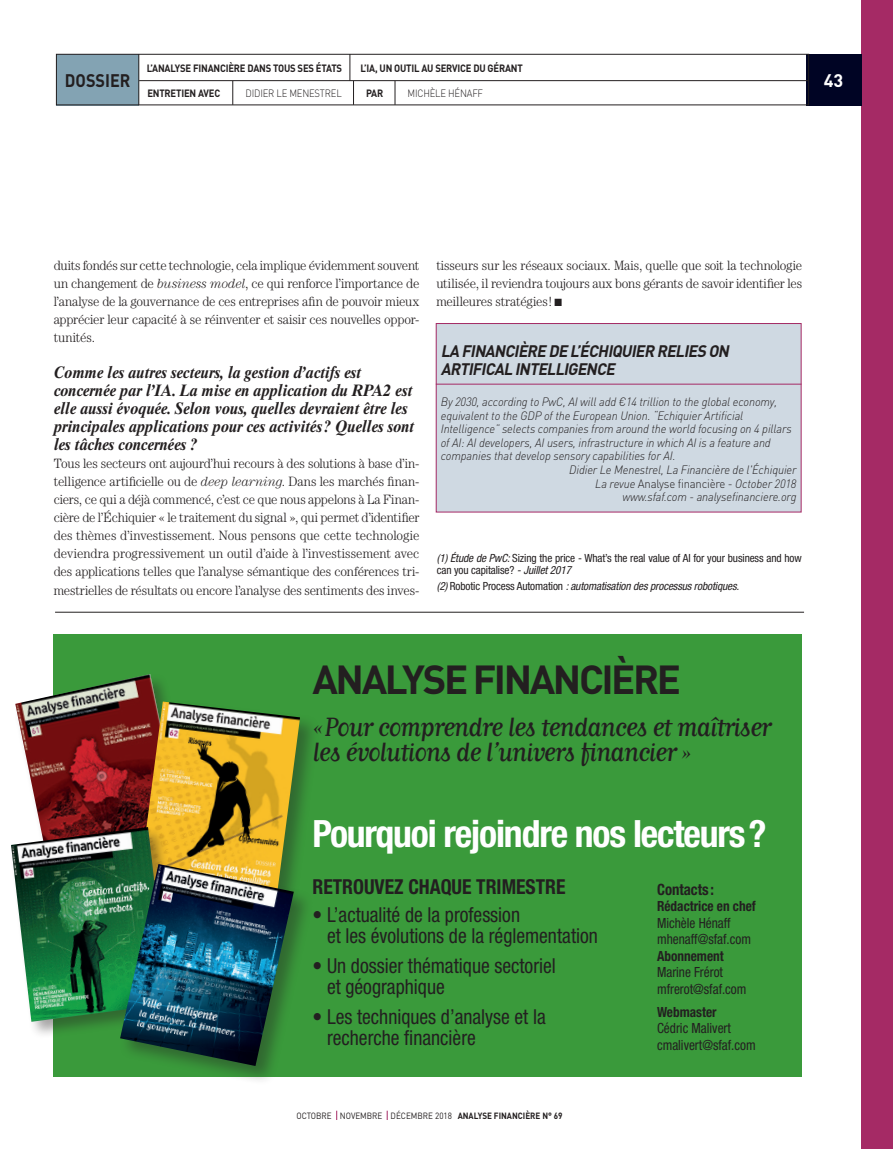
<style>
.page{position:relative;width:893px;height:1149px;background:#fff}
.page>*{position:absolute;margin:0;border:0;box-sizing:border-box;transform-origin:0 0}
.t1{font:700 40.05px "DIN";letter-spacing:-.06em;color:#231f20}
.t2{font:700 condensed 37.65px "Helvetica Neue";letter-spacing:-.03em;color:#fff}
.t3{font:31.05px/24.5px "Matrix Script";letter-spacing:-.04em;color:#231f20;scale:.95 1}
.t4{font:condensed 20.7px/21px "Helvetica Neue";color:#231f20;scale:.95 1}
.t5{font:700 condensed 20.7px "Helvetica Neue";color:#231f20;scale:.95 1}
.t6{font:700 18px "DIN";color:#231f20;scale:.9 1}
.t7{font:700 18px "DIN";color:#fff}
.t8{font:italic 700 16.5px/18px "Times Ten";letter-spacing:-.01em;color:#231f20;scale:.9 1}
.t9{font:italic 700 16.5px/18px "DIN";color:#231f20;scale:.95 1}
.t10{font:700 condensed 15.6px "Helvetica Neue";color:#231f20;scale:.95 1}
.t11{font:condensed 13.95px/16.5px "Helvetica Neue";color:#231f20;scale:.95 1}
.t12{font:700 condensed 13.95px "Helvetica Neue";color:#231f20;scale:.95 1}
.t13{font:300 13.5px/18px "Century";letter-spacing:-.015em;color:#231f20;text-align:justify;scale:.95 1}
.t14{font:italic 300 12px "DIN";letter-spacing:-.01em;color:#231f20;scale:.95 1}
.t15{font:condensed 11.25px/12px "Helvetica Neue";letter-spacing:-.01em;color:#231f20}
.t16{font:italic condensed 11.25px "Helvetica Neue";letter-spacing:-.01em;color:#231f20}
.t17{font:700 10.5px "DIN";letter-spacing:-.02em;color:#231f20;scale:.9 1}
.t18{font:300 10.5px "DIN";letter-spacing:-.02em;color:#231f20;scale:.9 1}
.t19{font:9px "DIN";color:#231f20;scale:.9 1}
.s1{font-style:italic}
.s2{font-style:normal}
.s3{font-weight:700}
</style>
<div class="page">
<hr style="left:55px;top:611px;width:749px;height:1px;background:#231f20">
<div style="left:436px;top:323px;width:365px;height:189px;background:#cfd9e2"></div>
<div style="left:436px;top:323px;width:365px;height:189px;border:1px solid #a52a65"></div>
<hr style="left:436px;top:383px;width:365px;height:1px;background:#a52a65">
<div style="left:53px;top:634px;width:748px;height:442px;background:#3a9a3b"></div>
<img style="left:15px;top:674px;width:151px;height:151px">
<div style="left:138px;top:699px;width:183px;height:215px;background:#231f20;opacity:.4"></div>
<img style="left:140px;top:701px;width:160px;height:161px">
<div style="left:10px;top:825px;width:176px;height:214px;background:#231f20;opacity:.4"></div>
<img style="left:11px;top:826px;width:157px;height:195px">
<div style="left:119px;top:862px;width:195px;height:223px;background:#231f20;opacity:.4"></div>
<img style="left:120px;top:863px;width:174px;height:202px">
<div style="left:861px;top:0;width:32px;height:1148px;background:#a52a65"></div>
<div style="left:806px;top:54px;width:55px;height:51px;background:#000424"></div>
<div style="left:56px;top:54px;width:83px;height:51px;background:#83a3b3"></div>
<hr style="left:139px;top:54px;width:1px;height:51px;background:#231f20">
<div style="left:56px;top:54px;width:753px;height:51px;border:1px solid #231f20"></div>
<hr style="left:139px;top:80px;width:670px;height:1px;background:#231f20">
<svg style="left:232px;top:81px;width:1px;height:24px"></svg>
<svg style="left:395px;top:81px;width:1px;height:24px"></svg>
<svg style="left:350px;top:54px;width:4px;height:51px"></svg>
<p class="t17" style="left:147px;top:61px;width:219px">L’ANALYSE FINANCIÈRE DANS TOUS SES ÉTATS</p>
<p class="t17" style="left:360px;top:61px;width:182px">L’IA, UN OUTIL AU SERVICE DU GÉRANT</p>
<h3 class="t6" style="left:65px;top:69px;width:74px">DOSSIER</h3>
<h3 class="t7" style="left:824px;top:69px;width:21px">43</h3>
<p class="t17" style="left:147px;top:86px;width:83px">ENTRETIEN AVEC</p>
<p class="t18" style="left:245px;top:86px;width:108px">DIDIER LE MENESTREL</p>
<p class="t17" style="left:366px;top:86px;width:21px">PAR</p>
<p class="t18" style="left:408px;top:86px;width:85px">MICHÈLE HÉNAFF</p>
<p class="t13" style="left:54px;top:256px;width:386px">duits fondés sur cette technologie, cela implique évidemment souvent un changement de <span class="s1">business model</span>, ce qui renforce l’importance de l’analyse de la gouvernance de ces entreprises afin de pouvoir mieux apprécier leur capacité à se réinventer et saisir ces nouvelles oppor&shy;tunités.</p>
<p class="t8" style="left:54px;top:363px;width:402px">Comme les autres secteurs, la gestion d’actifs est concernée par l’IA. La mise en application du RPA2 est elle aussi évoquée. Selon vous, quelles devraient être les principales applications pour ces activités? Quelles sont les tâches concernées ?</p>
<p class="t13" style="left:54px;top:454px;width:386px">Tous les secteurs ont aujourd’hui recours à des solutions à base d’in&shy;telligence artificielle ou de <span class="s1">deep learning</span>. Dans les marchés finan&shy;ciers, ce qui a déjà commencé, c’est ce que nous appelons à La Finan&shy;cière de l’Échiquier « le traitement du signal », qui permet d’identifier des thèmes d’investissement. Nous pensons que cette technologie deviendra progressivement un outil d’aide à l’investissement avec des applications telles que l’analyse sémantique des conférences tri&shy;mestrielles de résultats ou encore l’analyse des sentiments des inves-</p>
<p class="t13" style="left:436px;top:256px;width:386px">tisseurs sur les réseaux sociaux. Mais, quelle que soit la technologie utilisée, il reviendra toujours aux bons gérants de savoir identifier les meilleures stratégies! ■</p>
<p class="t9" style="left:441px;top:341px;width:308px">LA FINANCIÈRE DE L’ÉCHIQUIER RELIES ON<br>ARTIFICAL INTELLIGENCE</p>
<p class="t14" style="left:441px;top:394px;width:356px">By 2030, according to PwC, AI will add €14 trillion to the global economy,</p>
<p class="t14" style="left:441px;top:408px;width:320px">equivalent to the GDP of the European Union. “Echiquier Artificial</p>
<p class="t14" style="left:441px;top:421px;width:371px">Intelligence” selects companies from around the world focusing on 4 pillars</p>
<p class="t14" style="left:441px;top:435px;width:349px">of AI: AI developers, AI users, infrastructure in which AI is a feature and</p>
<p class="t14" style="left:441px;top:448px;width:249px">companies that develop sensory capabilities for AI.</p>
<p class="t14" style="left:569px;top:462px;width:241px">Didier Le Menestrel, La Financière de l'Échiquier</p>
<p class="t14" style="left:595px;top:475px;width:213px">La revue <span class="s2">Analyse financière -</span> October 2018</p>
<p class="t14" style="left:622px;top:489px;width:185px">www.sfaf.com - analysefinanciere.org</p>
<p class="t15" style="left:437px;top:551px;width:366px"><span class="s1">(1) Étude de PwC:</span> Sizing the price - What’s the real value of AI for your business and how can you capitalise? <span class="s1">- Juillet 2017</span></p>
<p class="t16" style="left:437px;top:579px;width:304px">(2) <span class="s2">Robotic Process Automation</span> : automatisation des processus robotiques.</p>
<h1 class="t1" style="left:312px;top:653px;width:370px">ANALYSE FINANCIÈRE</h1>
<h3 class="t3" style="left:312px;top:714px;width:485px">« Pour comprendre les tendances et maîtriser les évolutions de l’univers financier »</h3>
<h2 class="t2" style="left:312px;top:810px;width:456px">Pourquoi rejoindre nos lecteurs?</h2>
<p class="t10" style="left:657px;top:879px;width:62px">Contacts :</p>
<p class="t12" style="left:657px;top:897px;width:105px">Rédactrice en chef</p>
<p class="t11" style="left:657px;top:914px;width:100px">Michèle Hénaff mhenaff@sfaf.com</p>
<p class="t12" style="left:657px;top:946px;width:72px">Abonnement</p>
<p class="t11" style="left:657px;top:963px;width:96px">Marine Frérot mfrerot@sfaf.com</p>
<p class="t12" style="left:657px;top:1003px;width:64px">Webmaster</p>
<p class="t11" style="left:657px;top:1019px;width:105px">Cédric Malivert cmalivert@sfaf.com</p>
<h3 class="t5" style="left:312px;top:873px;width:268px">RETROUVEZ CHAQUE TRIMESTRE</h3>
<h3 class="t4" style="left:327px;top:903px;width:287px;text-indent:-15px">• L’actualité de la profession<br>et les évolutions de la réglementation</h3>
<h3 class="t4" style="left:327px;top:954px;width:242px;text-indent:-15px">• Un dossier thématique sectoriel et géographique</h3>
<h3 class="t4" style="left:327px;top:1005px;width:232px;text-indent:-15px">• Les techniques d’analyse et la recherche financière</h3>
<p class="t19" style="left:296px;top:1109px;width:297px">OCTOBRE NOVEMBRE DÉCEMBRE 2018 <span class="s3">ANALYSE FINANCIÈRE N° 69</span></p>
</div>
